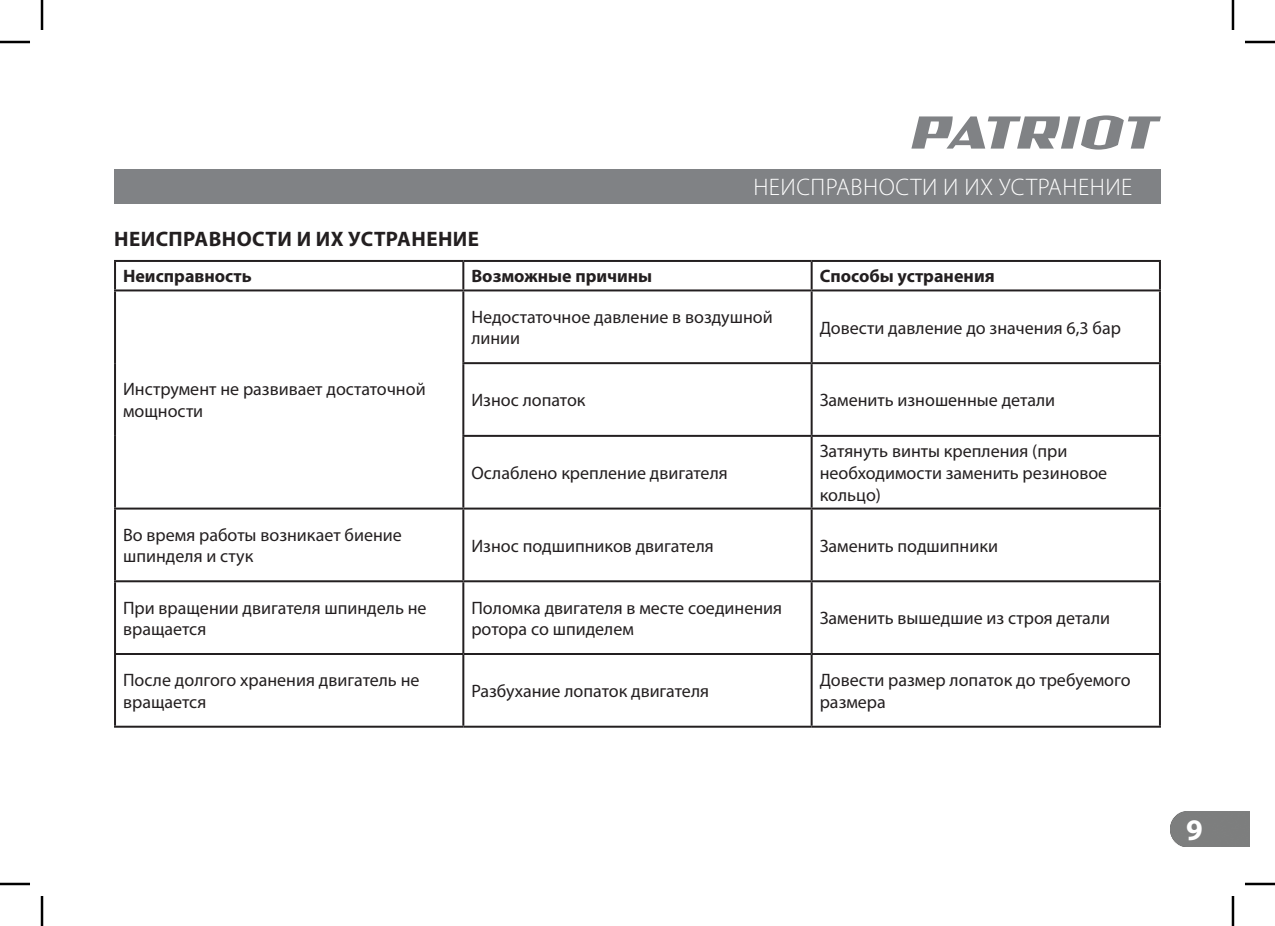
<style>
.page{position:relative;width:1275px;height:926px;background:#fff}
.page>*{position:absolute;margin:0;border:0;box-sizing:border-box;transform-origin:0 0}
.t1{font:700 30px "Myriad Pro";color:#fff}
.t2{font:300 24px "Myriad Pro";letter-spacing:.02em;color:#fff}
.t3{font:700 21px "Myriad Pro";letter-spacing:.02em;color:#231f20}
.t4{font:18px/21.6px "Myriad Pro";color:#231f20}
.t5{font:700 18px "Myriad Pro";color:#231f20}
</style>
<div class="page">
<div style="left:114px;top:169px;width:1047px;height:34px;background:#808285"></div>
<div style="left:1170px;top:812px;width:80px;height:35px;background:#7d7e7e"></div>
<svg style="left:911px;top:115px;width:250px;height:35px"></svg>
<hr style="left:114px;top:260px;width:349px;height:2px;background:#231f20">
<hr style="left:114px;top:262px;width:2px;height:27px;background:#231f20">
<hr style="left:463px;top:260px;width:348px;height:2px;background:#231f20">
<hr style="left:462px;top:262px;width:2px;height:27px;background:#231f20">
<hr style="left:811px;top:260px;width:350px;height:2px;background:#231f20">
<hr style="left:810px;top:262px;width:2px;height:27px;background:#231f20">
<hr style="left:1159px;top:262px;width:2px;height:27px;background:#231f20">
<hr style="left:114px;top:289px;width:349px;height:2px;background:#231f20">
<hr style="left:114px;top:291px;width:2px;height:72px;background:#231f20">
<hr style="left:463px;top:289px;width:348px;height:2px;background:#231f20">
<hr style="left:462px;top:291px;width:2px;height:71px;background:#231f20">
<hr style="left:811px;top:289px;width:350px;height:2px;background:#231f20">
<hr style="left:810px;top:291px;width:2px;height:71px;background:#231f20">
<hr style="left:1159px;top:291px;width:2px;height:71px;background:#231f20">
<hr style="left:114px;top:363px;width:2px;height:73px;background:#231f20">
<hr style="left:462px;top:362px;width:349px;height:2px;background:#231f20">
<hr style="left:462px;top:364px;width:2px;height:71px;background:#231f20">
<hr style="left:811px;top:362px;width:350px;height:2px;background:#231f20">
<hr style="left:810px;top:364px;width:2px;height:71px;background:#231f20">
<hr style="left:1159px;top:364px;width:2px;height:71px;background:#231f20">
<hr style="left:114px;top:436px;width:2px;height:72px;background:#231f20">
<hr style="left:462px;top:435px;width:349px;height:2px;background:#231f20">
<hr style="left:462px;top:437px;width:2px;height:71px;background:#231f20">
<hr style="left:811px;top:435px;width:350px;height:2px;background:#231f20">
<hr style="left:810px;top:437px;width:2px;height:71px;background:#231f20">
<hr style="left:1159px;top:437px;width:2px;height:71px;background:#231f20">
<hr style="left:114px;top:508px;width:349px;height:2px;background:#231f20">
<hr style="left:114px;top:510px;width:2px;height:70px;background:#231f20">
<hr style="left:463px;top:508px;width:348px;height:2px;background:#231f20">
<hr style="left:462px;top:510px;width:2px;height:70px;background:#231f20">
<hr style="left:811px;top:508px;width:350px;height:2px;background:#231f20">
<hr style="left:810px;top:510px;width:2px;height:70px;background:#231f20">
<hr style="left:1159px;top:510px;width:2px;height:70px;background:#231f20">
<hr style="left:114px;top:580px;width:349px;height:2px;background:#231f20">
<hr style="left:114px;top:582px;width:2px;height:71px;background:#231f20">
<hr style="left:463px;top:580px;width:348px;height:2px;background:#231f20">
<hr style="left:462px;top:582px;width:2px;height:71px;background:#231f20">
<hr style="left:811px;top:580px;width:350px;height:2px;background:#231f20">
<hr style="left:810px;top:582px;width:2px;height:71px;background:#231f20">
<hr style="left:1159px;top:582px;width:2px;height:71px;background:#231f20">
<hr style="left:114px;top:653px;width:349px;height:2px;background:#231f20">
<hr style="left:114px;top:655px;width:2px;height:71px;background:#231f20">
<hr style="left:463px;top:653px;width:348px;height:2px;background:#231f20">
<hr style="left:462px;top:655px;width:2px;height:71px;background:#231f20">
<hr style="left:811px;top:653px;width:350px;height:2px;background:#231f20">
<hr style="left:810px;top:655px;width:2px;height:71px;background:#231f20">
<hr style="left:1159px;top:655px;width:2px;height:71px;background:#231f20">
<hr style="left:114px;top:726px;width:349px;height:2px;background:#231f20">
<hr style="left:463px;top:726px;width:348px;height:2px;background:#231f20">
<hr style="left:811px;top:726px;width:350px;height:2px;background:#231f20">
<hr style="left:0;top:41px;width:30px;height:2px;background:#000">
<hr style="left:1245px;top:41px;width:30px;height:2px;background:#000">
<hr style="left:0;top:883px;width:30px;height:2px;background:#000">
<hr style="left:1245px;top:883px;width:30px;height:2px;background:#000">
<hr style="left:41px;top:0;width:2px;height:30px;background:#000">
<hr style="left:41px;top:896px;width:2px;height:30px;background:#000">
<hr style="left:1231px;top:0;width:3px;height:30px;background:#000">
<hr style="left:1231px;top:896px;width:3px;height:30px;background:#000">
<h2 class="t2" style="left:753px;top:176px;width:380px">НЕИСПРАВНОСТИ И ИХ УСТРАНЕНИЕ</h2>
<p class="t3" style="left:114px;top:229px;width:366px">НЕИСПРАВНОСТИ И ИХ УСТРАНЕНИЕ</p>
<p class="t5" style="left:123px;top:268px;width:130px">Неисправность</p>
<p class="t5" style="left:471px;top:268px;width:182px">Возможные причины</p>
<p class="t5" style="left:819px;top:268px;width:176px">Способы устранения</p>
<p class="t4" style="left:123px;top:379px;width:304px">Инструмент не развивает достаточной мощности</p>
<p class="t4" style="left:471px;top:307px;width:303px">Недостаточное давление в воздушной линии</p>
<p class="t4" style="left:819px;top:317px;width:303px">Довести давление до значения 6,3 бар</p>
<p class="t4" style="left:471px;top:390px;width:116px">Износ лопаток</p>
<p class="t4" style="left:819px;top:390px;width:237px">Заменить изношенные детали</p>
<p class="t4" style="left:471px;top:463px;width:258px">Ослаблено крепление двигателя</p>
<p class="t4" style="left:819px;top:441px;width:289px">Затянуть винты крепления (при необходимости заменить резиновое кольцо)</p>
<p class="t4" style="left:123px;top:525px;width:280px">Во время работы возникает биение шпинделя и стук</p>
<p class="t4" style="left:471px;top:535px;width:244px">Износ подшипников двигателя</p>
<p class="t4" style="left:819px;top:535px;width:180px">Заменить подшипники</p>
<p class="t4" style="left:123px;top:597px;width:305px">При вращении двигателя шпиндель не вращается</p>
<p class="t4" style="left:471px;top:597px;width:312px">Поломка двигателя в месте соединения ротора со шпиделем</p>
<p class="t4" style="left:819px;top:608px;width:292px">Заменить вышедшие из строя детали</p>
<p class="t4" style="left:123px;top:670px;width:298px">После долгого хранения двигатель не вращается</p>
<p class="t4" style="left:471px;top:681px;width:239px">Разбухание лопаток двигателя</p>
<p class="t4" style="left:819px;top:670px;width:312px">Довести размер лопаток до требуемого размера</p>
<h1 class="t1" style="left:1186px;top:815px;width:18px">9</h1>
</div>
